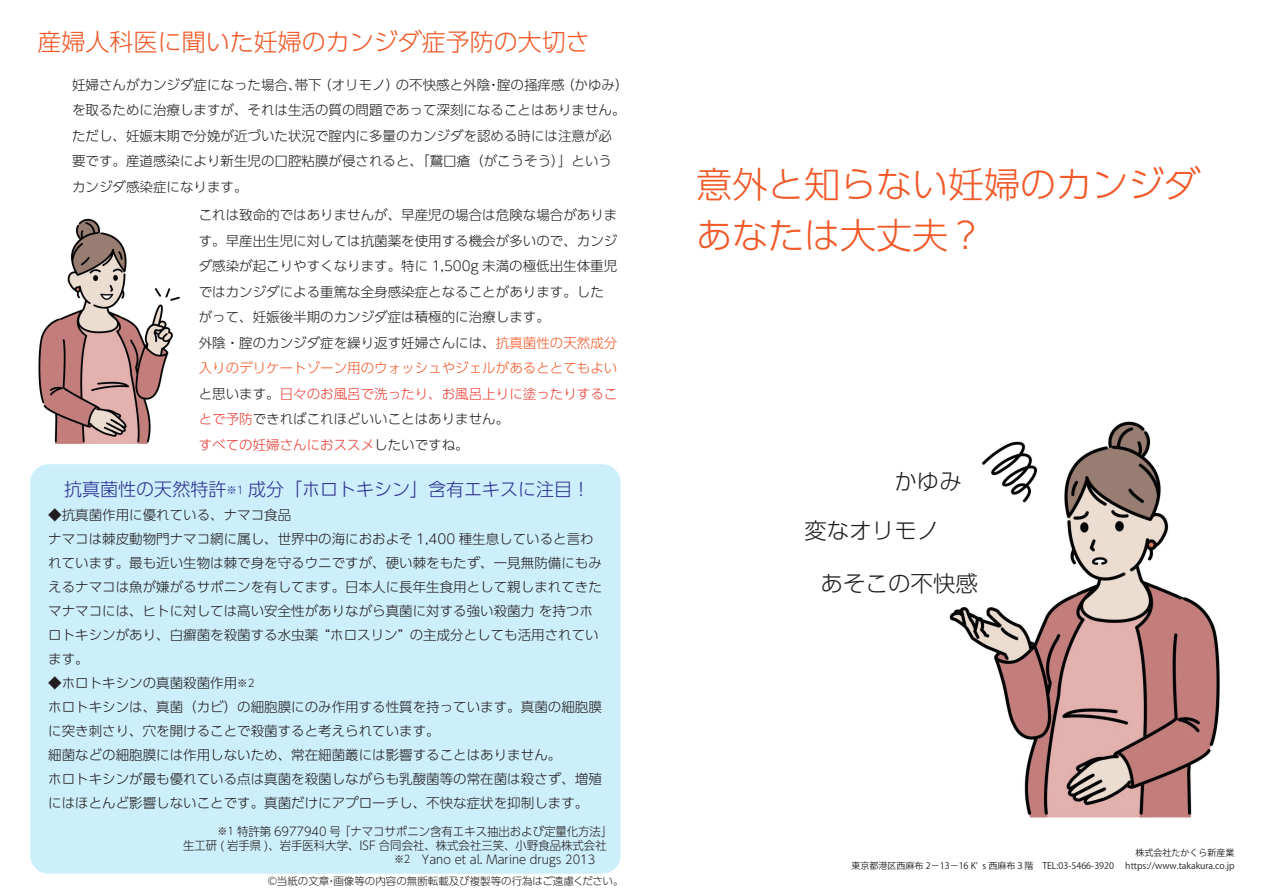
<style>
.page{position:relative;width:1263px;height:893px;background:#fff}
.page>*{position:absolute;margin:0;border:0;box-sizing:border-box;transform-origin:0 0}
.t1{font:300 36px/51px "UD Shin Go Pr 6 N";color:#f15929}
.t2{font:300 24px "UD Shin Go Pr 6 N";color:#f15929}
.t3{font:300 22.5px "UD Shin Go Pr 6 N";color:#231f20}
.t4{font:300 18px "UD Shin Go Pr 6 N";color:#2e3092}
.t5{font:300 13.5px/25.5px "UD Shin Go Pr 6 N";color:#231f20}
.t6{font:300 12px "UD Shin Go Pr 6 N";color:#231f20;scale:.95 1}
.t7{font:300 10.5px "UD Shin Go Pr 6 N";color:#231f20}
.t8{font:9px/12.5px "Koz Go Pr 6 N";color:#231f20;text-align:right}
.s1{color:#f15929}
.s2{color:#ee3e35}
.s3{font-size:10.5px}
</style>
<div class="page">
<div style="left:30px;top:464px;width:590px;height:410px;background:#cdeffb;border-radius:18px"></div>
<img style="left:38px;top:218px;width:142px;height:226px">
<img style="left:949px;top:421px;width:271px;height:397px">
<h2 class="t2" style="left:38px;top:23px;width:554px">産婦人科医に聞いた妊婦のカンジダ症予防の大切さ</h2>
<p class="t5" style="left:72px;top:71px;width:558px">妊婦さんがカンジダ症になった場合、帯下（オリモノ）の不快感と外陰・腟の掻痒感（かゆみ）を取るために治療しますが、それは生活の質の問題であって深刻になることはありません。ただし、妊娠末期で分娩が近づいた状況で腟内に多量のカンジダを認める時には注意が必要です。産道感染により新生児の口腔粘膜が侵されると、「鵞口瘡（がこうそう）」というカンジダ感染症になります。</p>
<p class="t5" style="left:199px;top:202px;width:420px">これは致命的ではありませんが、早産児の場合は危険な場合があります。早産出生児に対しては抗菌薬を使用する機会が多いので、カンジダ感染が起こりやすくなります。特に 1,500g 未満の極低出生体重児ではカンジダによる重篤な全身感染症となることがあります。したがって、妊娠後半期のカンジダ症は積極的に治療します。<br>外陰・腟のカンジダ症を繰り返す妊婦さんには、<span class="s1">抗真菌性の天然成分入りのデリケートゾーン用のウォッシュやジェルがあるととてもよい</span>と思います。<span class="s2">日々のお風呂で洗ったり、お風呂上りに塗ったりすることで予防</span>できればこれほどいいことはありません。<br><span class="s2">すべての妊婦さんにおススメ</span>したいですね。</p>
<h3 class="t4" style="left:64px;top:475px;width:527px">抗真菌性の天然特許<sup>※1</sup> 成分「ホロトキシン」含有エキスに注目！</h3>
<p class="t5" style="left:48px;top:503px;width:555px;line-height:24px">◆抗真菌作用に優れている、ナマコ食品<br>ナマコは棘皮動物門ナマコ網に属し、世界中の海におおよそ 1,400 種生息していると言われています。最も近い生物は棘で身を守るウニですが、硬い棘をもたず、一見無防備にもみえるナマコは魚が嫌がるサポニンを有してます。日本人に長年生食用として親しまれてきたマナマコには、ヒトに対しては高い安全性がありながら真菌に対する強い殺菌力 を持つホロトキシンがあり、白癬菌を殺菌する水虫薬 “ホロスリン” の主成分としても活用されています。</p>
<p class="t5" style="left:48px;top:671px;width:555px;line-height:24px">◆ホロトキシンの真菌殺菌作用<span class="s3">※2<br></span>ホロトキシンは、真菌（カビ）の細胞膜にのみ作用する性質を持っています。真菌の細胞膜に突き刺さり、穴を開けることで殺菌すると考えられています。<br>細菌などの細胞膜には作用しないため、常在細菌叢には影響することはありません。<br>ホロトキシンが最も優れている点は真菌を殺菌しながらも乳酸菌等の常在菌は殺さず、増殖にはほとんど影響しないことです。真菌だけにアプローチし、不快な症状を抑制します。</p>
<p class="t6" style="left:218px;top:821px;width:417px"><span class="s3">※1</span> 特許第 6977940 号 「ナマコサポニン含有エキス抽出および定量化方法」</p>
<p class="t6" style="left:183px;top:835px;width:447px">生工研 ( 岩手県 )、岩手医科大学、ISF 合同会社、株式会社三笑、小野食品株式会社</p>
<p class="t6" style="left:394px;top:850px;width:225px"><span class="s3">※2</span>　Yano et al. Marine drugs 2013　</p>
<p class="t7" style="left:268px;top:872px;width:357px">©当紙の文章・画像等の内容の無断転載及び複製等の行為はご遠慮ください。</p>
<h1 class="t1" style="left:696px;top:158px;width:505px">意外と知らない妊婦のカンジダあなたは大丈夫？</h1>
<h3 class="t3" style="left:894px;top:463px;width:69px">かゆみ</h3>
<h3 class="t3" style="left:804px;top:512px;width:136px">変なオリモノ</h3>
<h3 class="t3" style="left:821px;top:565px;width:159px">あそこの不快感</h3>
<p class="t8" style="left:851px;top:847px;width:385px">株式会社たかくら新産業<br>東京都港区西麻布 2－13－16 Kʼ s 西麻布３階　TEL:03-5466-3920 　https://www.takakura.co.jp</p>
</div>
